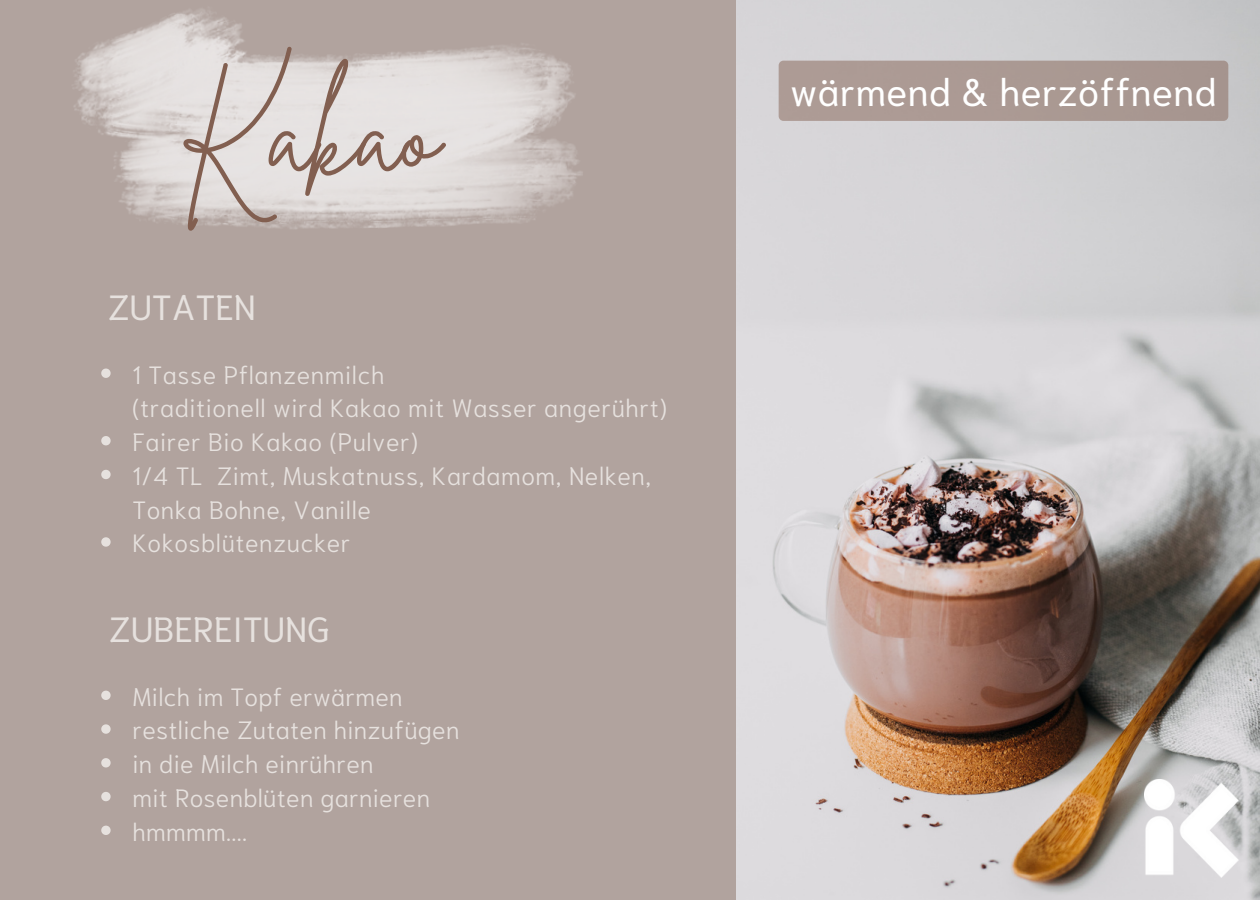
<style>
.page{position:relative;width:1260px;height:900px;background:#b1a39e}
.page>*{position:absolute;margin:0;border:0;box-sizing:border-box;transform-origin:0 0}
.t1{font:116px "Brittany Signature";color:#825f50}
.t2{font:38.25px "Niramit";letter-spacing:.01em;color:#fff}
.t3{font:35px "Niramit";letter-spacing:.01em;color:#e6e1de}
.t4{font:300 25px/33.8px "Niramit";letter-spacing:.02em;color:#e6e1de}
</style>
<div class="page">
<img style="left:736px;top:0;width:524px;height:900px">
<svg style="left:101px;top:691px;width:10px;height:9px"></svg>
<svg style="left:101px;top:724px;width:10px;height:10px"></svg>
<svg style="left:101px;top:758px;width:10px;height:9px"></svg>
<svg style="left:101px;top:792px;width:10px;height:9px"></svg>
<svg style="left:101px;top:826px;width:10px;height:9px"></svg>
<img style="left:1145px;top:780px;width:93px;height:97px">
<img style="left:74px;top:9px;width:509px;height:220px">
<svg style="left:101px;top:369px;width:10px;height:9px"></svg>
<svg style="left:101px;top:436px;width:10px;height:9px"></svg>
<svg style="left:101px;top:470px;width:10px;height:9px"></svg>
<svg style="left:101px;top:537px;width:10px;height:10px"></svg>
<div style="left:779px;top:61px;width:449px;height:60px;background:#ab9a93;border-radius:5px"></div>
<p class="t1" style="left:178px;top:58px;width:264px">Kakao</p>
<p class="t3" style="left:108px;top:281px;width:149px">ZUTATEN</p>
<p class="t4" style="left:132px;top:355px;width:253px">1 Tasse Pflanzenmilch</p>
<p class="t4" style="left:132px;top:389px;width:537px">(traditionell wird Kakao mit Wasser angerührt)</p>
<p class="t4" style="left:132px;top:423px;width:287px">Fairer Bio Kakao (Pulver)</p>
<p class="t4" style="left:132px;top:457px;width:520px">1/4 TL Zimt, Muskatnuss, Kardamom, Nelken,<br>Tonka Bohne, Vanille</p>
<p class="t4" style="left:132px;top:524px;width:219px">Kokosblütenzucker</p>
<p class="t3" style="left:109px;top:604px;width:222px">ZUBEREITUNG</p>
<p class="t4" style="left:132px;top:677px;width:272px">Milch im Topf erwärmen</p>
<p class="t4" style="left:132px;top:711px;width:329px">restliche Zutaten hinzufügen</p>
<p class="t4" style="left:132px;top:745px;width:243px">in die Milch einrühren</p>
<p class="t4" style="left:132px;top:779px;width:299px">mit Rosenblüten garnieren</p>
<p class="t4" style="left:132px;top:812px;width:116px">hmmmm....</p>
<p class="t2" style="left:790px;top:64px;width:428px">wärmend &amp; herzöffnend</p>
</div>
